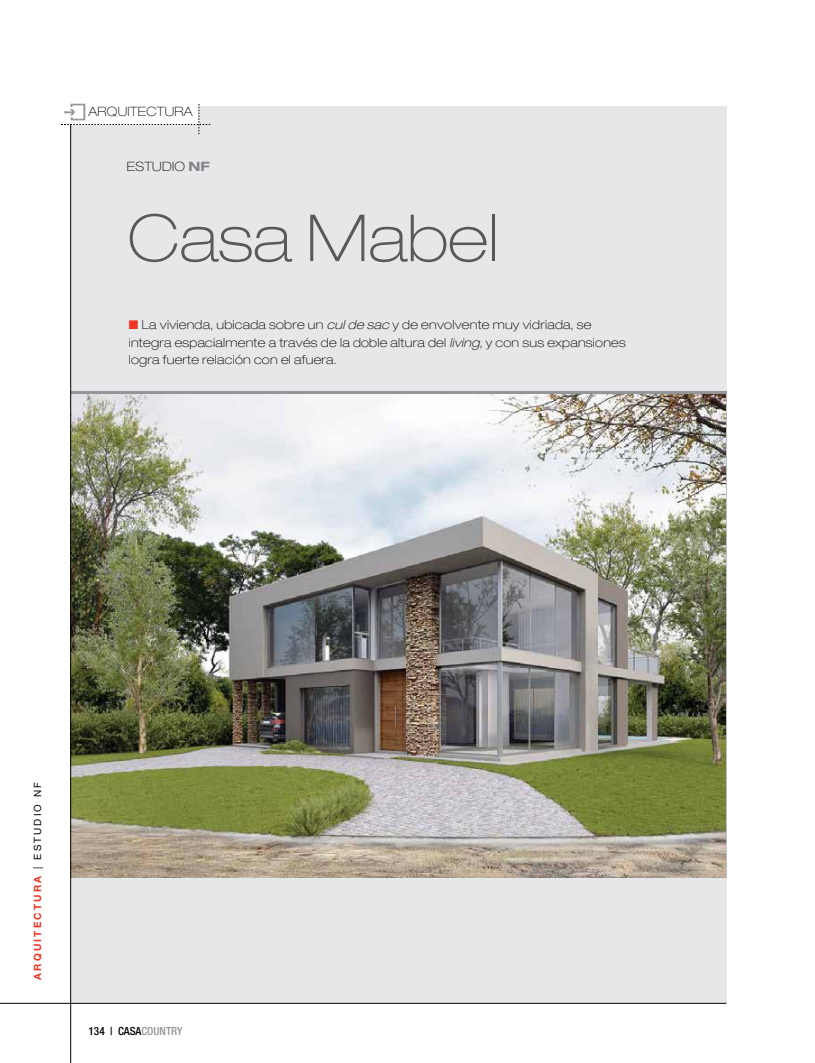
<style>
.page{position:relative;width:815px;height:1063px;background:#fff}
.page>*{position:absolute;margin:0;border:0;box-sizing:border-box;transform-origin:0 0}
.t1{font:100 expanded 65px "Helvetica Neue LT Std";color:#58595b}
.t2{font:100 expanded 12.88px "Helvetica Neue LT Std";letter-spacing:.02em;color:#000}
.t3{font:100 expanded 12.5px/17.5px "Helvetica Neue LT Std";letter-spacing:.02em;color:#000}
.t4{font:500 condensed 11.25px "Helvetica Neue LT Std";color:#000}
.t5{font:700 10px "Helvetica Neue LT Std";letter-spacing:.215em;color:#ee3524}
.s1{font-weight:700;color:#808285}
.s2{color:#ee3524}
.s3{font-style:italic}
.s4{font-weight:400;color:#000}
.s5{color:#939598}
</style>
<div class="page">
<div style="left:71px;top:106px;width:655px;height:897px;background:#e6e7e8"></div>
<img style="left:71px;top:394px;width:654px;height:484px">
<svg style="left:61px;top:104px;width:149px;height:30px"></svg>
<hr style="left:0;top:1003px;width:726px;height:1px;background:#000">
<hr style="left:71px;top:391px;width:655px;height:3px;background:#939598">
<hr style="left:70px;top:124px;width:1px;height:939px;background:#000">
<p class="t2" style="left:89px;top:104px;width:106px">ARQUITECTURA</p>
<p class="t2" style="left:127px;top:159px;width:84px">ESTUDIO <span class="s1">NF</span></p>
<h1 class="t1" style="left:128px;top:199px;width:372px">Casa Mabel</h1>
<p class="t3" style="left:129px;top:316px;width:499px"><span class="s2">■</span> La vivienda, ubicada sobre un <span class="s3">cul de sac</span> y de envolvente muy vidriada, se integra espacialmente a través de la doble altura del <span class="s3">living</span>, y con sus expansiones logra fuerte relación con el afuera.</p>
<p class="t5" style="left:31px;top:980px;width:199px;rotate:-90deg">ARQUITECTURA <span class="s4">| ESTUDIO NF</span></p>
<p class="t4" style="left:89px;top:1025px;width:95px">134 | CASA<span class="s5">COUNTRY</span></p>
</div>
